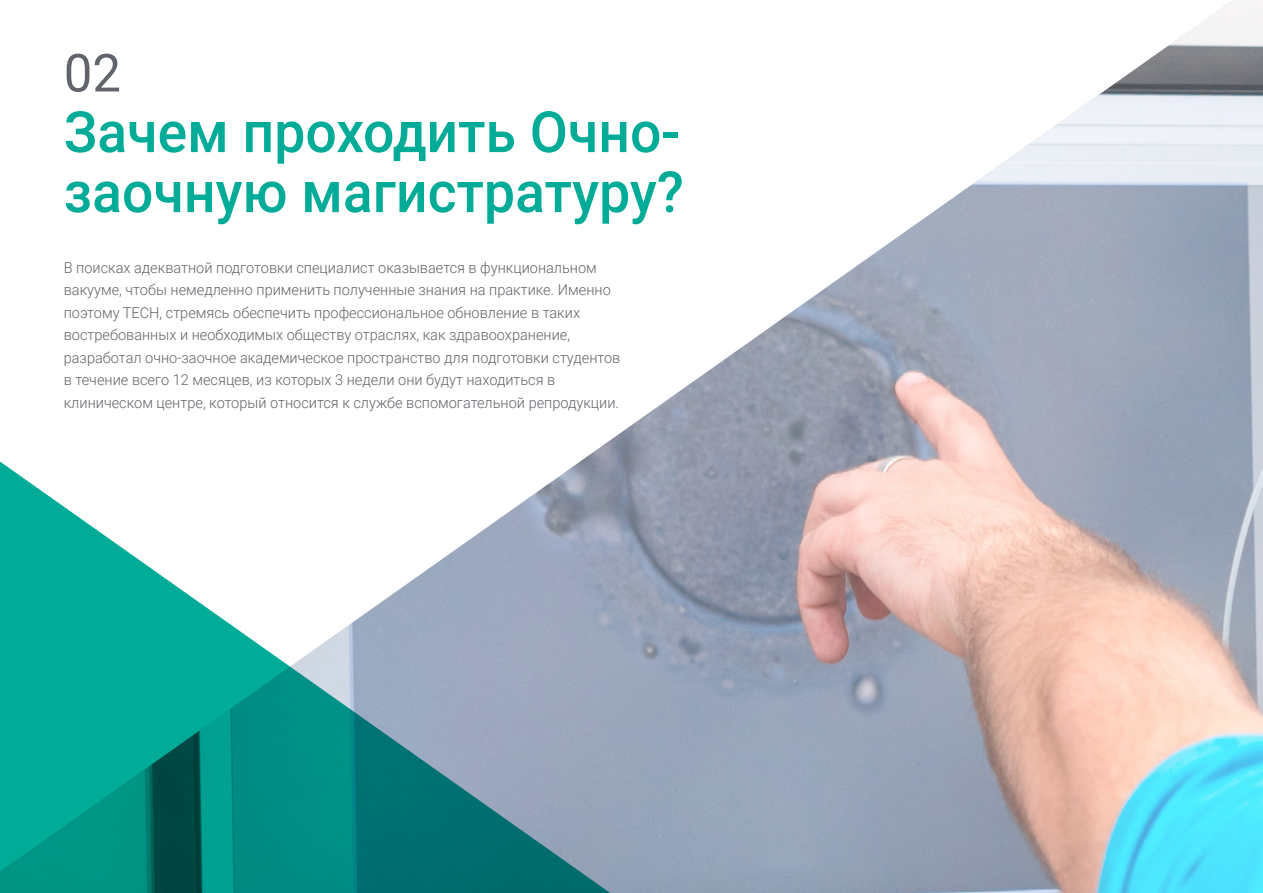
<style>
.page{position:relative;width:1263px;height:893px;background:#fff}
.page>*{position:absolute;margin:0;border:0;box-sizing:border-box;transform-origin:0 0}
.t1{font:500 57px/60px "Roboto";color:#00ab97}
.t2{font:52.5px "Roboto";color:#61646a}
.t3{font:300 15px/22.5px "Roboto";color:#61646a}
</style>
<div class="page">
<img style="left:602px;top:0;width:661px;height:893px">
<svg style="left:0;top:446px;width:640px;height:447px"></svg>
<h2 class="t2" style="left:64px;top:36px;width:59px">02</h2>
<h1 class="t1" style="left:64px;top:100px;width:621px">Зачем проходить Очно&shy;заочную магистратуру?</h1>
<p class="t3" style="left:64px;top:255px;width:558px">В поисках адекватной подготовки специалист оказывается в функциональном вакууме, чтобы немедленно применить полученные знания на практике. Именно поэтому TECH, стремясь обеспечить профессиональное обновление в таких востребованных и необходимых обществу отраслях, как здравоохранение, разработал очно-заочное академическое пространство для подготовки студентов в течение всего 12 месяцев, из которых 3 недели они будут находиться в клиническом центре, который относится к службе вспомогательной репродукции.</p>
</div>
